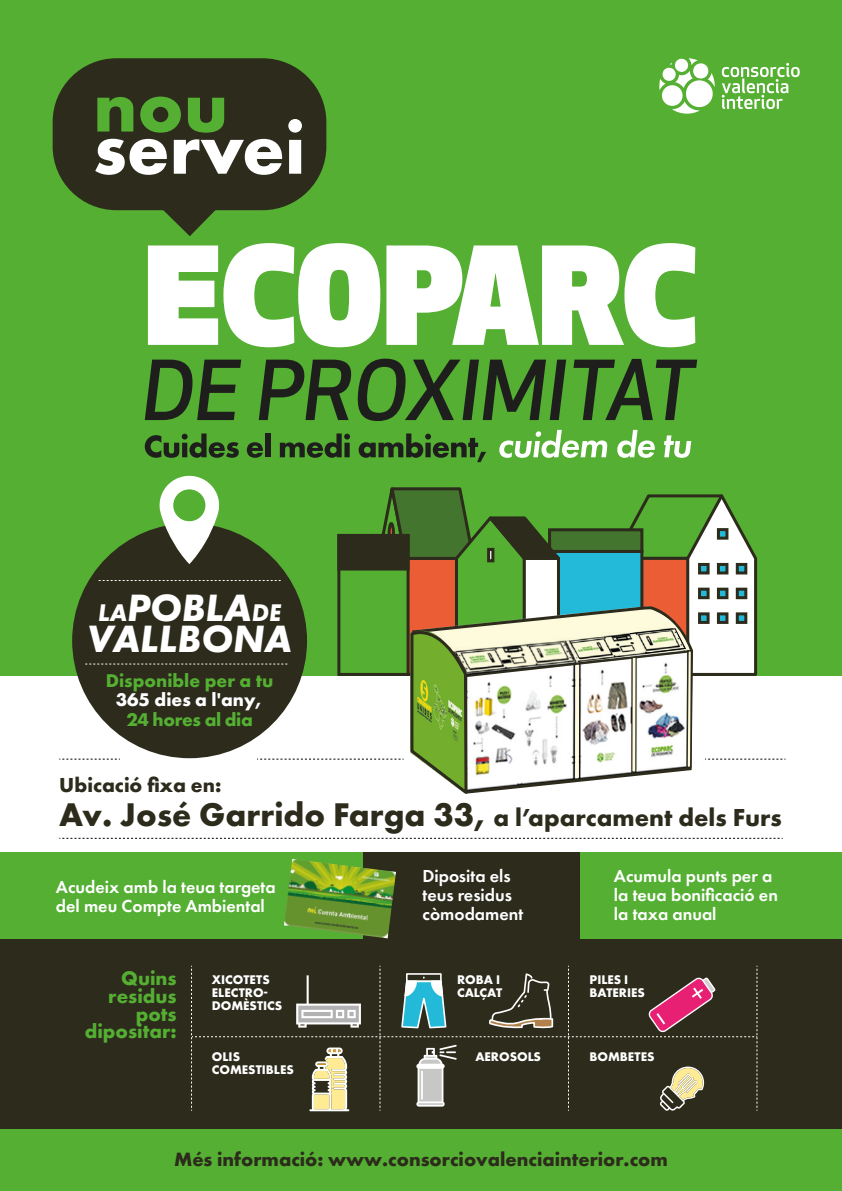
<style>
.page{position:relative;width:842px;height:1191px;background:#fff}
.page>*{position:absolute;margin:0;border:0;box-sizing:border-box;transform-origin:0 0}
.t1{font:700 75.7px "Futura New";color:#fff}
.t2{font:700 75.7px "Futura New";color:#54af32}
.t3{font:italic 700 39.5px/31px "Futura New";color:#fff}
.t4{font:700 34px "Futura New";color:#2c2b1c}
.t5{font:700 21px "Futura New";color:#2c2b1c}
.t6{font:700 20.5px/17.9px "Futura New";color:#54af32;text-align:right}
.t7{font:700 20px "Futura New";color:#2c2b1c}
.t8{font:700 19.1px "Futura New";color:#54af32}
.t9{font:700 19.1px "Futura New";color:#fff}
.t10{font:700 19.1px "Futura New";letter-spacing:-.02em;color:#54af32}
.t11{font:18px/19px "Futura New Demi";color:#fff}
.t12{font:700 13px/13px "Futura New";color:#fff}
.s1{font-size:25px}
.s2{font-size:25.5px}
</style>
<div class="page">
<div style="left:0;top:0;width:841px;height:1191px;background:#54af32"></div>
<div style="left:53px;top:58px;width:273px;height:152px;background:#2c2b1c;border-radius:64px"></div>
<svg style="left:155px;top:210px;width:69px;height:26px"></svg>
<div style="left:0;top:676px;width:842px;height:316px;background:#fff"></div>
<svg style="left:722px;top:63px;width:78px;height:46px"></svg>
<svg style="left:659px;top:58px;width:56px;height:56px"></svg>
<div style="left:0;top:928px;width:842px;height:200px;background:#2c2b1c"></div>
<svg style="left:59px;top:838px;width:724px;height:1px"></svg>
<div style="left:0;top:852px;width:364px;height:87px;background:#54af32"></div>
<div style="left:363px;top:852px;width:278px;height:87px;background:#2c2b1c"></div>
<img style="left:284px;top:859px;width:64px;height:74px">
<img style="left:346px;top:866px;width:50px;height:72px">
<div style="left:580px;top:852px;width:262px;height:87px;background:#54af32"></div>
<svg style="left:148px;top:243px;width:232px;height:104px"></svg>
<svg style="left:386px;top:243px;width:309px;height:104px"></svg>
<svg style="left:145px;top:359px;width:96px;height:61px"></svg>
<svg style="left:259px;top:359px;width:307px;height:62px"></svg>
<svg style="left:573px;top:359px;width:124px;height:61px"></svg>
<svg style="left:145px;top:433px;width:94px;height:25px"></svg>
<svg style="left:247px;top:442px;width:16px;height:16px"></svg>
<div style="left:265px;top:433px;width:5px;height:24px;background:#1e1f1d"></div>
<svg style="left:280px;top:433px;width:70px;height:25px"></svg>
<svg style="left:359px;top:433px;width:127px;height:29px"></svg>
<svg style="left:499px;top:430px;width:108px;height:28px"></svg>
<svg style="left:617px;top:430px;width:38px;height:28px"></svg>
<svg style="left:664px;top:435px;width:27px;height:23px"></svg>
<svg style="left:191px;top:965px;width:566px;height:146px"></svg>
<svg style="left:59px;top:475px;width:726px;height:319px"></svg>
<h1 class="t2" style="left:93px;top:57px;width:137px">nou</h1>
<h1 class="t1" style="left:93px;top:100px;width:214px">servei</h1>
<h2 class="t3" style="left:87px;top:591px;width:206px"><span class="s1">LA</span>POBLA<span class="s1">DE<br></span>VALLBONA</h2>
<p class="t8" style="left:106px;top:668px;width:169px">Disponible per a tu</p>
<p class="t9" style="left:116px;top:687px;width:149px">365 dies a l'any,</p>
<p class="t10" style="left:126px;top:707px;width:128px">24 hores al dia</p>
<p class="t5" style="left:59px;top:771px;width:164px">Ubicació fixa en:</p>
<h3 class="t4" style="left:59px;top:793px;width:724px">Av. José Garrido Farga 33, <span class="s2">a l’aparcament dels Furs</span></h3>
<p class="t11" style="left:56px;top:877px;width:221px">Acudeix amb la teua targeta del meu Compte Ambiental</p>
<p class="t11" style="left:422px;top:866px;width:102px">Diposita els teus residus còmodament</p>
<p class="t11" style="left:614px;top:866px;width:165px">Acumula punts per a la teua bonificació en la taxa anual</p>
<p class="t6" style="left:85px;top:968px;width:93px">Quins residus pots dipositar:</p>
<p class="t12" style="left:457px;top:972px;width:47px;line-height:13.4px">ROBA I<br>CALÇAT</p>
<p class="t12" style="left:589px;top:972px;width:57px">PILES I<br>BATERIES</p>
<p class="t12" style="left:212px;top:972px;width:72px">XICOTETS<br>ELECTRO-<br>DOMÈSTICS</p>
<p class="t12" style="left:212px;top:1050px;width:30px">OLIS</p>
<p class="t12" style="left:589px;top:1050px;width:66px">BOMBETES</p>
<p class="t12" style="left:212px;top:1063px;width:83px">COMESTIBLES</p>
<p class="t12" style="left:475px;top:1050px;width:67px">AEROSOLS</p>
<p class="t7" style="left:174px;top:1146px;width:495px">Més informació: www.consorciovalenciainterior.com</p>
</div>
